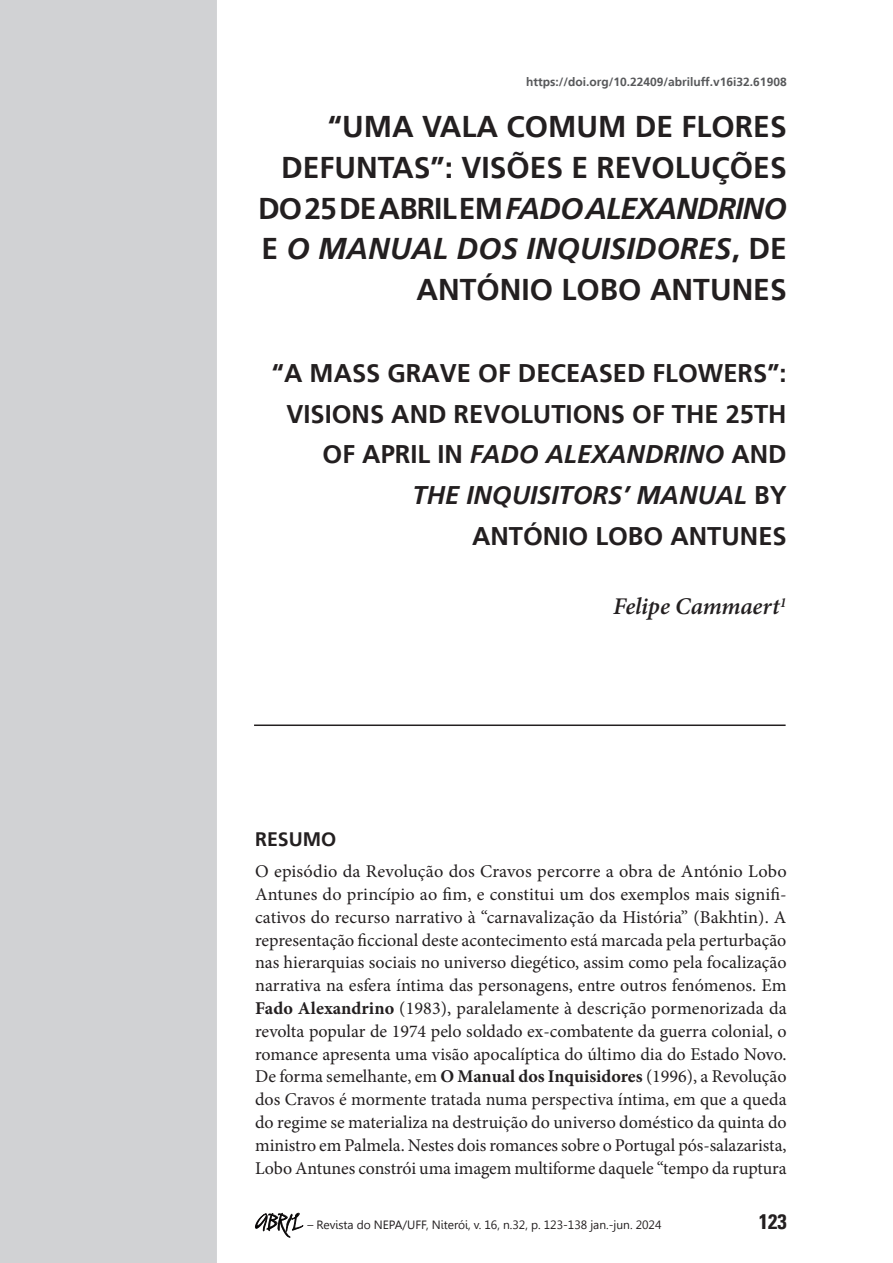
<style>
.page{position:relative;width:893px;height:1263px;background:#fff}
.page>*{position:absolute;margin:0;border:0;box-sizing:border-box;transform-origin:0 0}
.t1{font:700 30px/40.8px "Frutiger LT";color:#231f20;text-align:right}
.t2{font:700 25.5px/40.8px "Frutiger LT";color:#231f20;text-align:right}
.t3{font:italic 600 24px "Minion Pro";letter-spacing:-.005em;color:#231f20}
.t4{font:700 condensed 21px "Univers LT";color:#231f20}
.t5{font:700 19.5px "Frutiger LT";color:#231f20}
.t6{font:18px/22.8px "Minion Pro";letter-spacing:-.005em;color:#231f20;text-align:justify}
.t7{font:12px "Gisha";color:#231f20}
.t8{font:700 12px "Frutiger LT";color:#57585a}
.s1{font-style:italic}
.s2{font-weight:700}
.s3{font-family:"Dali";font-size:18px}
</style>
<div class="page">
<div style="left:1px;top:0;width:216px;height:1263px;background:#d1d2d4"></div>
<svg style="left:0;top:0;width:1px;height:1263px"></svg>
<hr style="left:254px;top:724px;width:532px;height:2px;background:#231f20">
<p class="t8" style="left:526px;top:74px;width:262px">https://doi.org/10.22409/abriluff.v16i32.61908</p>
<h1 class="t1" style="left:258px;top:106px;width:530px">“UMA VALA COMUM DE FLORES<br>DEFUNTAS”: VISÕES E REVOLUÇÕES<br>DO 25 DE ABRIL EM <span class="s1">FADO ALEXANDRINO<br></span>E <span class="s1">O MANUAL DOS INQUISIDORES</span>, DE<br>ANTÓNIO LOBO ANTUNES</h1>
<h2 class="t2" style="left:272px;top:353px;width:516px">“A MASS GRAVE OF DECEASED FLOWERS”:<br>VISIONS AND REVOLUTIONS OF THE 25TH<br>OF APRIL IN <span class="s1">FADO ALEXANDRINO</span> AND<br><span class="s1">THE INQUISITORS’ MANUAL</span> BY<br>ANTÓNIO LOBO ANTUNES</h2>
<h3 class="t3" style="left:613px;top:590px;width:175px">Felipe Cammaert<sup>1</sup></h3>
<p class="t5" style="left:255px;top:827px;width:83px">RESUMO</p>
<p class="t6" style="left:255px;top:860px;width:533px">O episódio da Revolução dos Cravos percorre a obra de António Lobo Antunes do princípio ao fim, e constitui um dos exemplos mais signifi&shy;cativos do recurso narrativo à “carnavalização da História” (Bakhtin). A representação ficcional deste acontecimento está marcada pela perturbação nas hierarquias sociais no universo diegético, assim como pela focalização narrativa na esfera íntima das personagens, entre outros fenómenos. Em <span class="s2">Fado Alexandrino</span> (1983), paralelamente à descrição pormenorizada da revolta popular de 1974 pelo soldado ex-combatente da guerra colonial, o romance apresenta uma visão apocalíptica do último dia do Estado Novo.<br>De forma semelhante, em <span class="s2">O Manual dos Inquisidores</span> (1996), a Revolução dos Cravos é mormente tratada numa perspectiva íntima, em que a queda do regime se materializa na destruição do universo doméstico da quinta do ministro em Palmela. Nestes dois romances sobre o Portugal pós-salazarista, Lobo Antunes constrói uma imagem multiforme daquele “tempo da ruptura</p>
<p class="t7" style="left:255px;top:1217px;width:408px"><span class="s3">ABRIL</span> – Revista do NEPA/UFF, Niterói, v. 16, n.32, p. 123-138 jan.-jun. 2024</p>
<p class="t4" style="left:759px;top:1208px;width:29px">123</p>
</div>
